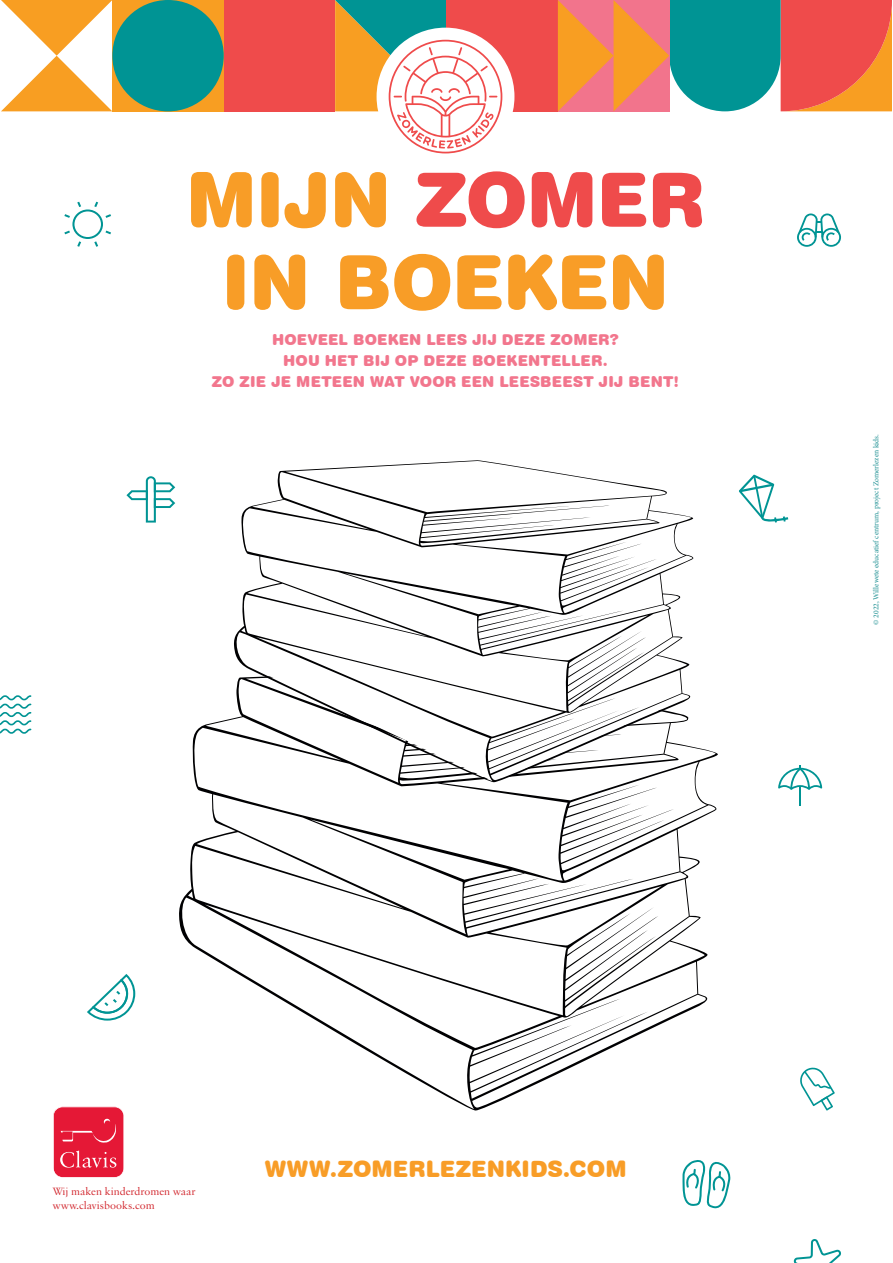
<style>
.page{position:relative;width:893px;height:1263px;background:#fff}
.page>*{position:absolute;margin:0;border:0;box-sizing:border-box;transform-origin:0 0}
.t1{font:75px/82.5px "Swiss 721 BT Black Rounded";letter-spacing:-.02em;color:#f89d27;text-align:center}
.t2{font:22.5px "Swiss 721 BT Black Rounded";color:#f89d27}
.t3{font:15px/21px "Swiss 721 BT Black Rounded";letter-spacing:.005em;color:#f2768d;text-align:center}
.t4{font:11.25px/13.5px "Sabon";color:#d1232a}
.t5{font:7.5px "Minion Pro";color:#188d90}
.s1{color:#ef4b4b}
</style>
<div class="page">
<svg style="left:0;top:695px;width:31px;height:39px"></svg>
<svg style="left:53px;top:1106px;width:71px;height:72px;background:#e8334e"></svg>
<div style="left:224px;top:0;width:111px;height:111px;background:#ef4b4b"></div>
<div style="left:112px;top:0;width:112px;height:111px;background:#f89e22"></div>
<div style="left:112px;top:0;width:112px;height:111px;background:#009494;border-radius:50%"></div>
<svg style="left:1px;top:0;width:111px;height:111px"></svg>
<div style="left:446px;top:0;width:112px;height:111px;background:#ef4b4b"></div>
<svg style="left:558px;top:0;width:334px;height:111px;background:#aa8167"></svg>
<svg style="left:794px;top:1239px;width:47px;height:24px"></svg>
<svg style="left:126px;top:476px;width:49px;height:47px"></svg>
<svg style="left:87px;top:974px;width:48px;height:46px"></svg>
<svg style="left:797px;top:213px;width:44px;height:34px"></svg>
<svg style="left:739px;top:475px;width:49px;height:48px"></svg>
<hr style="left:799px;top:786px;width:2px;height:20px;background:#009494">
<svg style="left:778px;top:765px;width:44px;height:25px"></svg>
<svg style="left:682px;top:1160px;width:49px;height:49px"></svg>
<svg style="left:64px;top:202px;width:47px;height:45px"></svg>
<svg style="left:800px;top:1067px;width:35px;height:43px"></svg>
<div style="left:377px;top:28px;width:137px;height:138px;background:#fff;border-radius:50%"></div>
<svg style="left:335px;top:0;width:167px;height:153px"></svg>
<svg style="left:179px;top:718px;width:539px;height:393px"></svg>
<svg style="left:233px;top:460px;width:460px;height:323px"></svg>
<h1 class="t1" style="left:186px;top:158px;width:521px">MIJN <span class="s1">ZOMER<br></span>IN BOEKEN</h1>
<p class="t3" style="left:212px;top:329px;width:469px">HOEVEEL BOEKEN LEES JIJ DEZE ZOMER?<br>HOU HET BIJ OP DEZE BOEKENTELLER.<br>ZO ZIE JE METEEN WAT VOOR EEN LEESBEEST JIJ BENT!</p>
<p class="t5" style="left:871px;top:625px;width:192px;rotate:-90deg">© 2022, Willewete educatief centrum, project Zomerlezen kids.</p>
<p class="t4" style="left:52px;top:1184px;width:145px">Wij maken kinderdromen waar www.clavisbooks.com</p>
<h2 class="t2" style="left:264px;top:1155px;width:364px">WWW.ZOMERLEZENKIDS.COM</h2>
</div>
